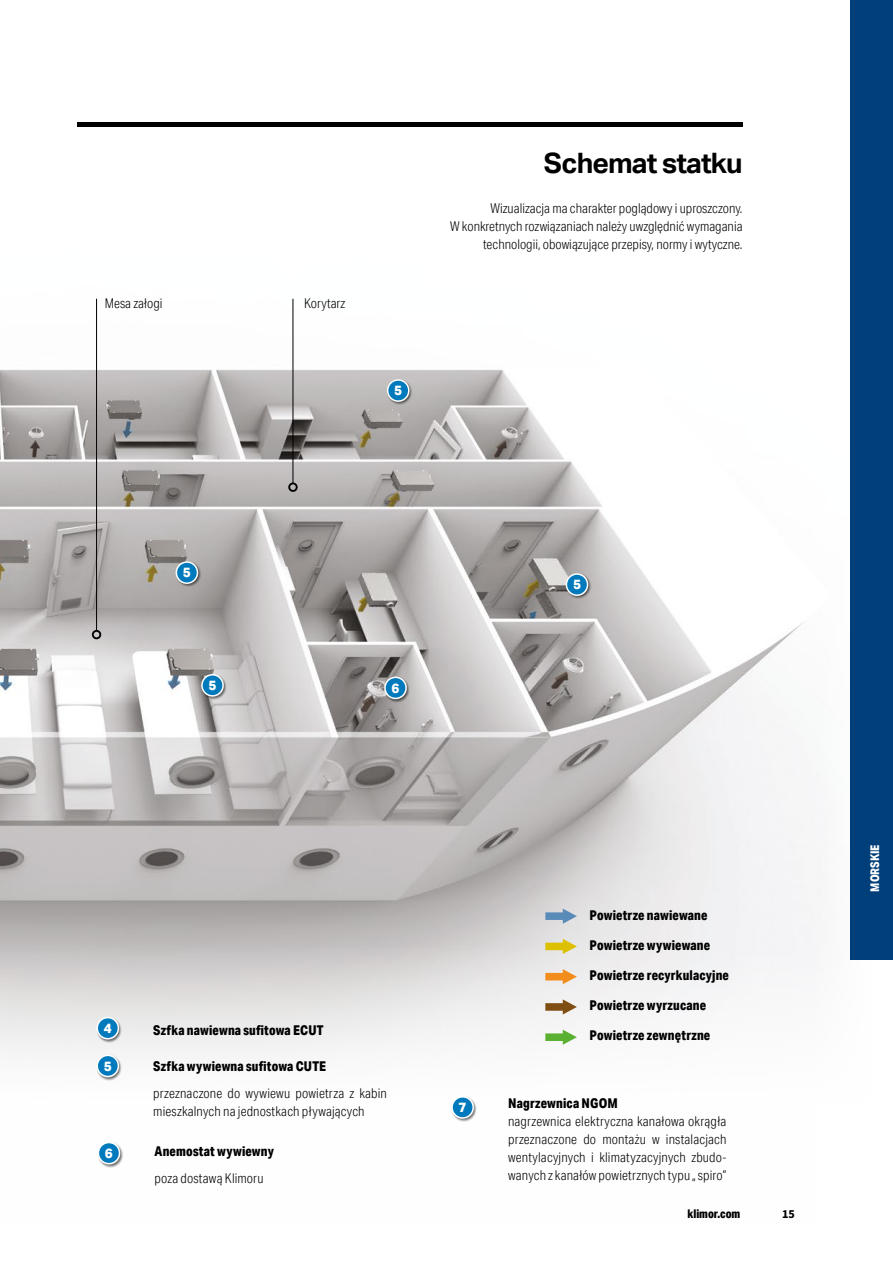
<style>
.page{position:relative;width:893px;height:1263px;background:#fff}
.page>*{position:absolute;margin:0;border:0;box-sizing:border-box;transform-origin:0 0}
.t1{font:700 28.05px "Aktiv Grotesk";letter-spacing:-.03em;color:#000}
.t2{font:300 13.5px/18px "Aktiv Grotesk Cd";letter-spacing:.005em;color:#000;text-align:right}
.t3{font:800 13.5px "Aktiv Grotesk Cd";letter-spacing:.015em;color:#000}
.t4{font:800 13.5px "Aktiv Grotesk";color:#fff}
.t5{font:800 12px "Aktiv Grotesk Cd";color:#000}
.t6{font:800 12px "Aktiv Grotesk Cd";color:#fff}
.t7{font:700 12px "Source Sans Pro";color:#000}
</style>
<div class="page">
<img style="left:0;top:126px;width:818px;height:929px">
<hr style="left:77px;top:122px;width:666px;height:4px;background:#000">
<div style="left:97px;top:1016px;width:25px;height:27px;background:#000;opacity:.52"></div>
<div style="left:97px;top:1017px;width:21px;height:22px;background:#007abc;border-radius:50%"></div>
<div style="left:96px;top:1017px;width:23px;height:22px;border:2px solid #fff;border-radius:50%"></div>
<div style="left:387px;top:379px;width:26px;height:26px;background:#000;opacity:.52"></div>
<div style="left:388px;top:380px;width:21px;height:21px;background:#007abc;border-radius:50%"></div>
<div style="left:387px;top:379px;width:22px;height:23px;border:2px solid #fff;border-radius:50%"></div>
<div style="left:566px;top:573px;width:26px;height:26px;background:#000;opacity:.52"></div>
<div style="left:566px;top:574px;width:21px;height:21px;background:#007abc;border-radius:50%"></div>
<div style="left:566px;top:573px;width:22px;height:23px;border:2px solid #fff;border-radius:50%"></div>
<div style="left:384px;top:676px;width:26px;height:27px;background:#000;opacity:.52"></div>
<div style="left:385px;top:677px;width:21px;height:21px;background:#007abc;border-radius:50%"></div>
<div style="left:384px;top:676px;width:23px;height:23px;border:2px solid #fff;border-radius:50%"></div>
<div style="left:201px;top:673px;width:26px;height:27px;background:#000;opacity:.52"></div>
<div style="left:202px;top:675px;width:21px;height:21px;background:#007abc;border-radius:50%"></div>
<div style="left:201px;top:674px;width:23px;height:23px;border:2px solid #fff;border-radius:50%"></div>
<div style="left:176px;top:561px;width:26px;height:26px;background:#000;opacity:.52"></div>
<div style="left:176px;top:562px;width:21px;height:21px;background:#007abc;border-radius:50%"></div>
<div style="left:176px;top:561px;width:22px;height:23px;border:2px solid #fff;border-radius:50%"></div>
<div style="left:97px;top:1054px;width:25px;height:27px;background:#000;opacity:.52"></div>
<div style="left:97px;top:1055px;width:21px;height:21px;background:#007abc;border-radius:50%"></div>
<div style="left:96px;top:1054px;width:23px;height:23px;border:2px solid #fff;border-radius:50%"></div>
<div style="left:98px;top:1141px;width:26px;height:27px;background:#000;opacity:.52"></div>
<div style="left:98px;top:1142px;width:22px;height:22px;background:#007abc;border-radius:50%"></div>
<div style="left:98px;top:1142px;width:22px;height:22px;border:2px solid #fff;border-radius:50%"></div>
<div style="left:451px;top:1095px;width:26px;height:27px;background:#000;opacity:.52"></div>
<div style="left:452px;top:1097px;width:21px;height:21px;background:#007abc;border-radius:50%"></div>
<div style="left:451px;top:1096px;width:23px;height:23px;border:2px solid #fff;border-radius:50%"></div>
<hr style="left:293px;top:299px;width:1px;height:184px;background:#000">
<div style="left:288px;top:482px;width:10px;height:10px;border:2px solid #000;border-radius:50%"></div>
<hr style="left:96px;top:299px;width:1px;height:332px;background:#000">
<div style="left:92px;top:630px;width:9px;height:9px;border:2px solid #000;border-radius:50%"></div>
<svg style="left:545px;top:909px;width:32px;height:15px"></svg>
<svg style="left:545px;top:939px;width:32px;height:15px"></svg>
<svg style="left:545px;top:999px;width:32px;height:15px"></svg>
<svg style="left:545px;top:1030px;width:32px;height:15px"></svg>
<svg style="left:545px;top:969px;width:32px;height:15px"></svg>
<div style="left:850px;top:0;width:43px;height:158px;background:#003f79"></div>
<div style="left:850px;top:158px;width:43px;height:158px;background:#003f79"></div>
<div style="left:850px;top:316px;width:43px;height:158px;background:#003f79"></div>
<div style="left:850px;top:474px;width:43px;height:157px;background:#003f79"></div>
<div style="left:850px;top:631px;width:43px;height:158px;background:#003f79"></div>
<div style="left:850px;top:789px;width:43px;height:158px;background:#003f79"></div>
<div style="left:850px;top:947px;width:43px;height:13px;background:#003f79"></div>
<p class="t2" style="left:105px;top:295px;width:59px">Mesa załogi</p>
<p class="t2" style="left:304px;top:295px;width:43px">Korytarz</p>
<h1 class="t1" style="left:544px;top:147px;width:200px">Schemat statku</h1>
<p class="t2" style="left:450px;top:199px;width:294px">Wizualizacja ma charakter poglądowy i uproszczony.<br>W konkretnych rozwiązaniach należy uwzględnić wymagania technologii, obowiązujące przepisy, normy i wytyczne.</p>
<p class="t4" style="left:394px;top:382px;width:9px">5</p>
<p class="t4" style="left:183px;top:564px;width:9px">5</p>
<p class="t4" style="left:209px;top:677px;width:9px">5</p>
<p class="t4" style="left:392px;top:679px;width:9px">6</p>
<p class="t4" style="left:573px;top:576px;width:9px">5</p>
<p class="t4" style="left:104px;top:1019px;width:9px">4</p>
<p class="t4" style="left:104px;top:1057px;width:9px">5</p>
<p class="t4" style="left:105px;top:1144px;width:9px">6</p>
<p class="t3" style="left:153px;top:1022px;width:172px">Szfka nawiewna sufitowa ECUT</p>
<p class="t3" style="left:153px;top:1058px;width:174px">Szfka wywiewna sufitowa CUTE</p>
<p class="t2" style="left:153px;top:1084px;width:235px;text-align:left">przeznaczone do wywiewu powietrza z kabin mieszkalnych na jednostkach pływających</p>
<p class="t3" style="left:154px;top:1143px;width:121px">Anemostat wywiewny</p>
<p class="t2" style="left:154px;top:1169px;width:111px">poza dostawą Klimoru</p>
<p class="t3" style="left:590px;top:907px;width:119px">Powietrze nawiewane</p>
<p class="t3" style="left:590px;top:937px;width:122px">Powietrze wywiewane</p>
<p class="t3" style="left:590px;top:967px;width:141px">Powietrze recyrkulacyjne</p>
<p class="t3" style="left:590px;top:997px;width:118px">Powietrze wyrzucane</p>
<p class="t3" style="left:590px;top:1027px;width:122px">Powietrze zewnętrzne</p>
<p class="t4" style="left:459px;top:1099px;width:9px">7</p>
<p class="t3" style="left:508px;top:1094px;width:111px">Nagrzewnica NGOM</p>
<p class="t2" style="left:508px;top:1112px;width:220px;text-align:justify">nagrzewnica elektryczna kanałowa okrągła przeznaczone do montażu w instalacjach wentylacyjnych i klimatyzacyjnych zbudo&shy;wanych z kanałów powietrznych typu „ spiro”</p>
<p class="t5" style="left:687px;top:1206px;width:54px">klimor.com</p>
<p class="t7" style="left:782px;top:1206px;width:14px">15</p>
<p class="t6" style="left:867px;top:892px;width:49px;rotate:-90deg">MORSKIE</p>
</div>
